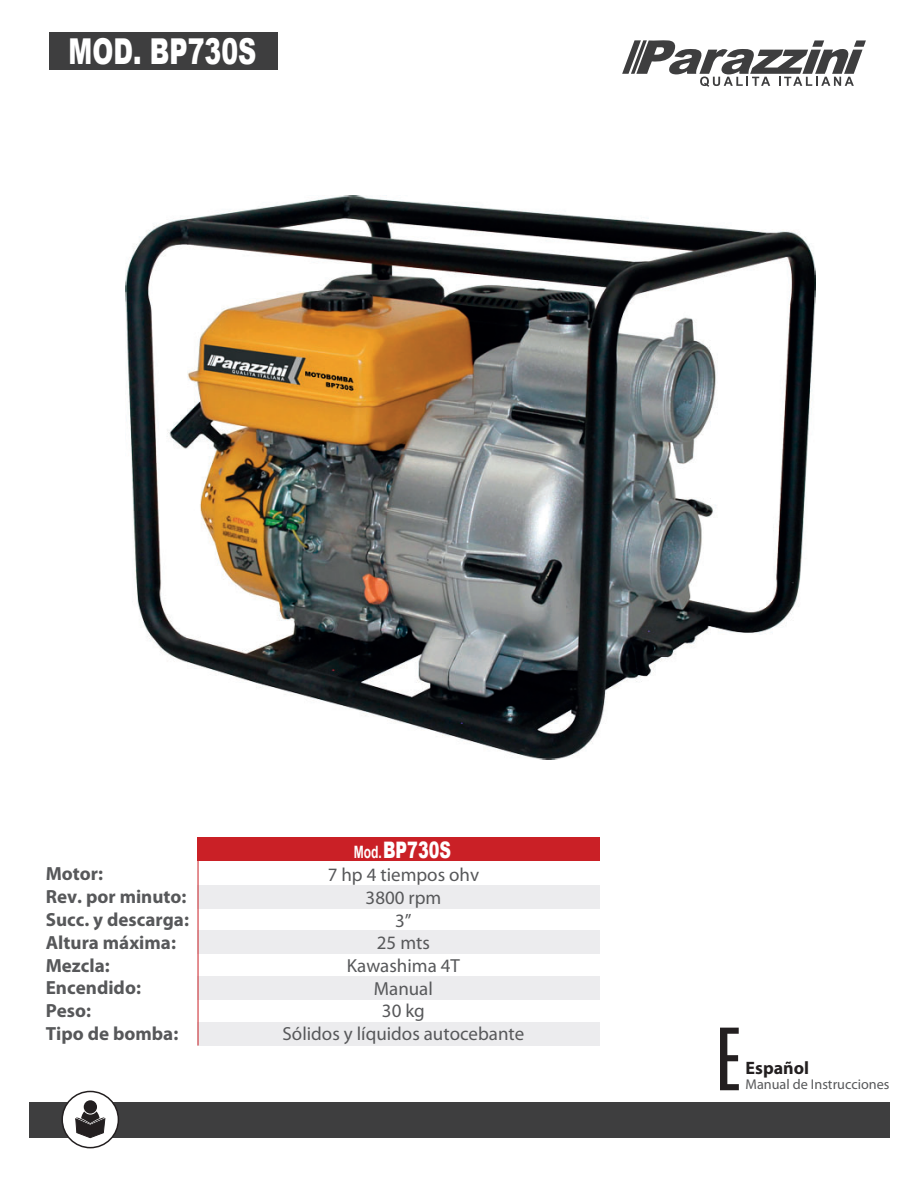
<style>
.page{position:relative;width:918px;height:1188px;background:#fff}
.page>*{position:absolute;margin:0;border:0;box-sizing:border-box;transform-origin:0 0}
.t1{font:900 35.7px "Arial";color:#fff;scale:.71 1}
.t2{font:900 22.8px "Arial";color:#fff;scale:.71 1}
.t3{font:700 19.05px/22.8px "Myriad Pro";color:#57585a}
.t4{font:18.9px/22.8px "Myriad Pro";color:#57585a;text-align:center}
.t5{font:700 18px "Myriad Pro";color:#231f20}
.t6{font:14.25px "Myriad Pro";color:#57585a}
.s1{font-weight:700;font-size:17.1px}
</style>
<div class="page">
<div style="left:49px;top:32px;width:228px;height:37px;background:#3e3e3f"></div>
<svg style="left:622px;top:40px;width:244px;height:47px"></svg>
<svg style="left:720px;top:1028px;width:19px;height:62px"></svg>
<div style="left:29px;top:1102px;width:860px;height:35px;background:#3e3e3f"></div>
<div style="left:62px;top:1091px;width:56px;height:57px;background:#fff;border-radius:50%"></div>
<div style="left:61px;top:1091px;width:58px;height:57px;border:2px solid #231f20;border-radius:50%"></div>
<svg style="left:75px;top:1096px;width:31px;height:53px"></svg>
<div style="left:198px;top:885px;width:402px;height:23px;background:#ececee"></div>
<div style="left:198px;top:838px;width:402px;height:23px;background:#ca2026"></div>
<div style="left:198px;top:930px;width:402px;height:23px;background:#ececee"></div>
<div style="left:198px;top:976px;width:402px;height:23px;background:#ececee"></div>
<div style="left:198px;top:1023px;width:402px;height:23px;background:#ececee"></div>
<hr style="left:198px;top:858px;width:1px;height:188px;background:#ca2026">
<img style="left:125px;top:195px;width:690px;height:564px">
<h1 class="t1" style="left:69px;top:25px;width:266px">MOD. BP730S</h1>
<p class="t3" style="left:46px;top:862px;width:145px">Motor:<br>Rev. por minuto:<br>Succ. y descarga:<br>Altura máxima:<br>Mezcla:<br>Encendido:<br>Peso:<br>Tipo de bomba:</p>
<p class="t2" style="left:354px;top:833px;width:139px"><span class="s1">Mod.</span> BP730S</p>
<p class="t4" style="left:283px;top:863px;width:243px">7 hp 4 tiempos ohv<br>3800 rpm<br>3”<br>25 mts<br>Kawashima 4T<br>Manual<br>30 kg<br>Sólidos y líquidos autocebante</p>
<p class="t5" style="left:746px;top:1056px;width:65px">Español</p>
<p class="t6" style="left:746px;top:1076px;width:145px">Manual de Instrucciones</p>
</div>
